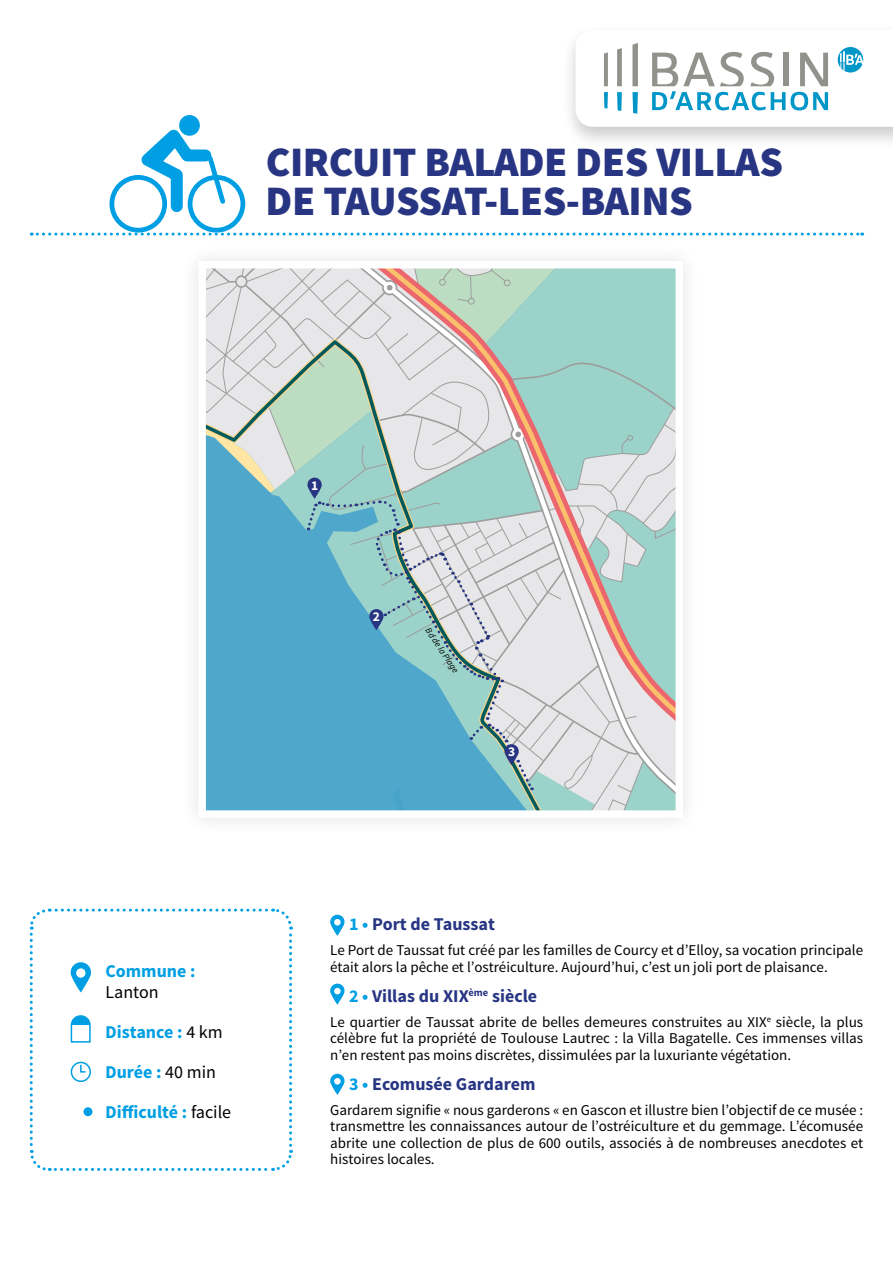
<style>
.page{position:relative;width:893px;height:1263px;background:#fff}
.page>*{position:absolute;margin:0;border:0;box-sizing:border-box;transform-origin:0 0}
.t1{font:900 42px/39px "Source Sans Pro";letter-spacing:-.01em;color:#283583}
.t2{font:700 18px "Source Sans Pro";color:#283583}
.t3{font:700 18px "Source Sans Pro";color:#009fe3}
.t4{font:18px "Source Sans Pro";color:#000}
.t5{font:15px/16.5px "Source Sans Pro";color:#000;text-align:justify}
.t6{font:700 13.5px "Source Sans Pro";color:#fff}
.t7{font:italic 9px "Source Sans Pro";color:#000}
.s1{font-weight:400;color:#000}
.s2{color:#009fe3}
</style>
<div class="page">
<div style="left:562px;top:24px;width:330px;height:126px;background:#000;opacity:.2"></div>
<div style="left:330px;top:915px;width:14px;height:13px;background:#009fe3;border-radius:50%"></div>
<svg style="left:330px;top:923px;width:14px;height:13px"></svg>
<div style="left:334px;top:919px;width:7px;height:6px;background:#fff;border-radius:50%"></div>
<svg style="left:330px;top:983px;width:14px;height:14px"></svg>
<svg style="left:330px;top:991px;width:14px;height:14px"></svg>
<div style="left:334px;top:988px;width:7px;height:6px;background:#fff;border-radius:50%"></div>
<div style="left:330px;top:1074px;width:14px;height:13px;background:#009fe3;border-radius:50%"></div>
<svg style="left:330px;top:1082px;width:14px;height:13px"></svg>
<div style="left:334px;top:1078px;width:7px;height:6px;background:#fff;border-radius:50%"></div>
<svg style="left:29px;top:908px;width:264px;height:263px"></svg>
<div style="left:83px;top:1107px;width:9px;height:9px;background:#009fe3;border-radius:50%"></div>
<svg style="left:575px;top:30px;width:317px;height:97px"></svg>
<svg style="left:31px;top:233px;width:832px;height:3px"></svg>
<svg style="left:179px;top:115px;width:21px;height:21px"></svg>
<div style="left:188px;top:175px;width:57px;height:58px;border:5px solid #009fe3;border-radius:50%"></div>
<div style="left:109px;top:175px;width:58px;height:58px;border:5px solid #009fe3;border-radius:50%"></div>
<svg style="left:127px;top:118px;width:102px;height:100px"></svg>
<svg style="left:205px;top:268px;width:471px;height:543px;background:#a5c9ce"></svg>
<h1 class="t1" style="left:266px;top:144px;width:519px">CIRCUIT BALADE DES VILLAS<br>DE TAUSSAT-LES-BAINS</h1>
<p class="t3" style="left:105px;top:959px;width:92px">Commune :</p>
<p class="t4" style="left:105px;top:980px;width:55px">Lanton</p>
<p class="t3" style="left:105px;top:1020px;width:119px">Distance : <span class="s1">4 km</span></p>
<p class="t3" style="left:105px;top:1060px;width:112px">Durée : <span class="s1">40 min</span></p>
<p class="t3" style="left:105px;top:1100px;width:127px">Difficulté : <span class="s1">facile</span></p>
<p class="t6" style="left:311px;top:477px;width:9px">1</p>
<p class="t6" style="left:373px;top:608px;width:9px">2</p>
<p class="t7" style="left:432px;top:625px;width:54px;rotate:56deg">Bd de la Plage</p>
<p class="t6" style="left:508px;top:743px;width:9px">3</p>
<p class="t2" style="left:349px;top:912px;width:148px"><span class="s2">1 •</span> Port de Taussat</p>
<p class="t5" style="left:330px;top:942px;width:534px">Le Port de Taussat fut créé par les familles de Courcy et d’Elloy, sa vocation principale était alors la pêche et l’ostréiculture. Aujourd’hui, c’est un joli port de plaisance.</p>
<p class="t2" style="left:349px;top:984px;width:190px"><span class="s2">2 •</span> Villas du XIX<sup>ème</sup> siècle</p>
<p class="t5" style="left:330px;top:1014px;width:534px">Le quartier de Taussat abrite de belles demeures construites au XIX<sup>e</sup> siècle, la plus célèbre fut la propriété de Toulouse Lautrec : la Villa Bagatelle. Ces immenses villas n’en restent pas moins discrètes, dissimulées par la luxuriante végétation.</p>
<p class="t2" style="left:349px;top:1072px;width:188px"><span class="s2">3 •</span> Ecomusée Gardarem</p>
<p class="t5" style="left:330px;top:1102px;width:534px">Gardarem signifie « nous garderons « en Gascon et illustre bien l’objectif de ce musée : transmettre les connaissances autour de l’ostréiculture et du gemmage. L’écomusée abrite une collection de plus de 600 outils, associés à de nombreuses anecdotes et histoires locales.</p>
</div>
